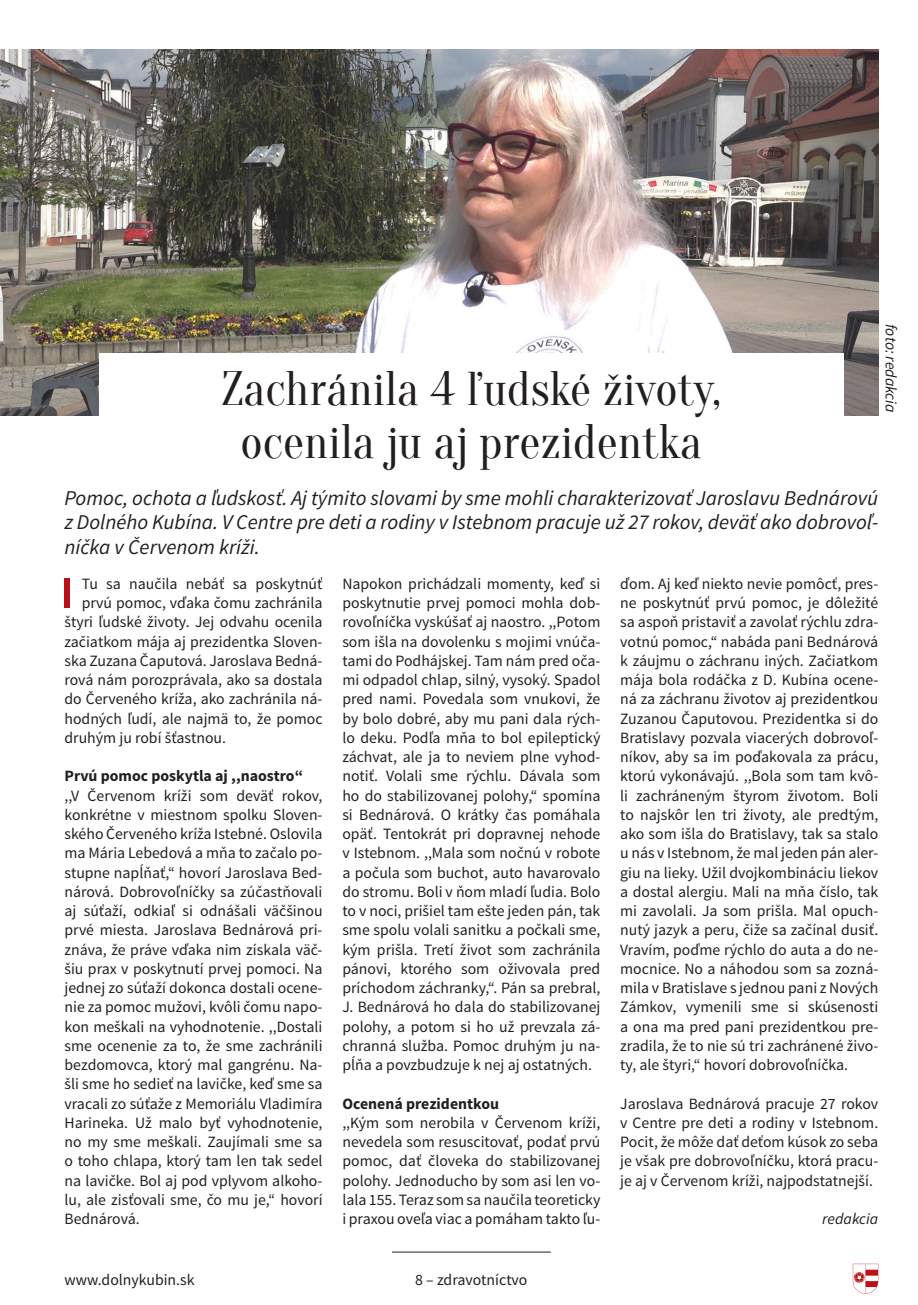
<style>
.page{position:relative;width:918px;height:1305px;background:#fff}
.page>*{position:absolute;margin:0;border:0;box-sizing:border-box;transform-origin:0 0}
.veľký_nadpis__bttm{font:47.25px/52.5px "Oranienbaum";color:#231f20;text-align:center}
.prvý_odstavec_s_inic{font:45.5px "Source Sans Pro";color:#bb1018;scale:1.4 1}
.veľký_perex{font:italic 21px/24.5px "Source Sans Pro";color:#231f20;text-align:justify}
.prvý_odstavec_s_inic-2{font:15.75px/19.2px "Source Sans Pro";color:#231f20;text-align:justify}
.podnadpis{font:700 15.75px "Source Sans Pro";color:#231f20}
.foto_a_popis_foto{font:italic 15.75px "Source Sans Pro";color:#231f20}
.meno_autora__pokrač{font:italic 15.75px "Source Sans Pro";color:#231f20}
</style>
<div class="page">
<hr style="left:392px;top:1251px;width:159px;height:1px;background:#231f20">
<svg style="left:853px;top:1263px;width:25px;height:30px"></svg>
<img style="left:0;top:50px;width:878px;height:365px">
<div style="left:99px;top:353px;width:744px;height:127px;background:#fff"></div>
<p class="veľký_nadpis__bttm" style="left:222px;top:364px;width:501px">Zachránila 4 ľudské životy, ocenila ju aj prezidentka</p>
<p class="foto_a_popis_foto" style="left:900px;top:324px;width:90px;rotate:90deg">foto: redakcia</p>
<p class="veľký_perex" style="left:64px;top:485px;width:815px">Pomoc, ochota a ľudskosť. Aj týmito slovami by sme mohli charakterizovať Jaroslavu Bednárovú z Dolného Kubína. V Centre pre deti a rodiny v Istebnom pracuje už 27 rokov, deväť ako dobrovoľ&shy;níčka v Červenom kríži.</p>
<p class="prvý_odstavec_s_inic" style="left:59px;top:565px;width:13px">I</p>
<p class="prvý_odstavec_s_inic-2" style="left:82px;top:574px;width:242px">Tu sa naučila nebáť sa poskytnúť</p>
<p class="prvý_odstavec_s_inic-2" style="left:82px;top:593px;width:242px">prvú pomoc, vďaka čomu zachránila</p>
<p class="prvý_odstavec_s_inic-2" style="left:64px;top:613px;width:259px">štyri ľudské životy. Jej odvahu ocenila</p>
<p class="prvý_odstavec_s_inic-2" style="left:64px;top:632px;width:259px">začiatkom mája aj prezidentka Sloven-</p>
<p class="prvý_odstavec_s_inic-2" style="left:64px;top:651px;width:259px">ska Zuzana Čaputová. Jaroslava Bedná-</p>
<p class="prvý_odstavec_s_inic-2" style="left:64px;top:670px;width:259px">rová nám porozprávala, ako sa dostala</p>
<p class="prvý_odstavec_s_inic-2" style="left:64px;top:690px;width:259px">do Červeného kríža, ako zachránila ná-</p>
<p class="prvý_odstavec_s_inic-2" style="left:64px;top:709px;width:259px">hodných ľudí, ale najmä to, že pomoc</p>
<p class="prvý_odstavec_s_inic-2" style="left:64px;top:728px;width:163px">druhým ju robí šťastnou.</p>
<p class="podnadpis" style="left:64px;top:766px;width:240px">Prvú pomoc poskytla aj ,,naostro“</p>
<p class="prvý_odstavec_s_inic-2" style="left:64px;top:786px;width:259px">,,V Červenom kríži som deväť rokov, konkrétne v miestnom spolku Sloven&shy;ského Červeného kríža Istebné. Oslovila ma Mária Lebedová a mňa to začalo po&shy;stupne napĺňať,“ hovorí Jaroslava Bed&shy;nárová. Dobrovoľníčky sa zúčastňovali aj súťaží, odkiaľ si odnášali väčšinou prvé miesta. Jaroslava Bednárová pri&shy;znáva, že práve vďaka nim získala väč&shy;šiu prax v poskytnutí prvej pomoci. Na jednej zo súťaží dokonca dostali ocene&shy;nie za pomoc mužovi, kvôli čomu napo&shy;kon meškali na vyhodnotenie. ,,Dostali sme ocenenie za to, že sme zachránili bezdomovca, ktorý mal gangrénu. Na&shy;šli sme ho sedieť na lavičke, keď sme sa vracali zo súťaže z Memoriálu Vladimíra Harineka. Už malo byť vyhodnotenie, no my sme meškali. Zaujímali sme sa o toho chlapa, ktorý tam len tak sedel na lavičke. Bol aj pod vplyvom alkoho&shy;lu, ale zisťovali sme, čo mu je,“ hovorí Bednárová.</p>
<p class="prvý_odstavec_s_inic-2" style="left:342px;top:574px;width:259px">Napokon prichádzali momenty, keď si poskytnutie prvej pomoci mohla dob&shy;rovoľníčka vyskúšať aj naostro. ,,Potom som išla na dovolenku s mojimi vnúča&shy;tami do Podhájskej. Tam nám pred oča&shy;mi odpadol chlap, silný, vysoký. Spadol pred nami. Povedala som vnukovi, že by bolo dobré, aby mu pani dala rých&shy;lo deku. Podľa mňa to bol epileptický záchvat, ale ja to neviem plne vyhod&shy;notiť. Volali sme rýchlu. Dávala som ho do stabilizovanej polohy,“ spomína si Bednárová. O krátky čas pomáhala opäť. Tentokrát pri dopravnej nehode v Istebnom. ,,Mala som nočnú v robote a počula som buchot, auto havarovalo do stromu. Boli v ňom mladí ľudia. Bolo to v noci, prišiel tam ešte jeden pán, tak sme spolu volali sanitku a počkali sme, kým prišla. Tretí život som zachránila pánovi, ktorého som oživovala pred príchodom záchranky,“. Pán sa prebral, J. Bednárová ho dala do stabilizovanej polohy, a potom si ho už prevzala zá&shy;chranná služba. Pomoc druhým ju na&shy;pĺňa a povzbudzuje k nej aj ostatných.</p>
<p class="podnadpis" style="left:342px;top:1093px;width:158px">Ocenená prezidentkou</p>
<p class="prvý_odstavec_s_inic-2" style="left:342px;top:1113px;width:259px">,,Kým som nerobila v Červenom kríži, nevedela som resuscitovať, podať prvú pomoc, dať človeka do stabilizovanej polohy. Jednoducho by som asi len vo&shy;lala 155. Teraz som sa naučila teoreticky i praxou oveľa viac a pomáham takto ľu-</p>
<p class="prvý_odstavec_s_inic-2" style="left:64px;top:1270px;width:132px">www.dolnykubin.sk</p>
<p class="prvý_odstavec_s_inic-2" style="left:415px;top:1270px;width:114px">8 – zdravotníctvo</p>
<p class="prvý_odstavec_s_inic-2" style="left:620px;top:574px;width:259px">ďom. Aj keď niekto nevie pomôcť, pres&shy;ne poskytnúť prvú pomoc, je dôležité sa aspoň pristaviť a zavolať rýchlu zdra&shy;votnú pomoc,“ nabáda pani Bednárová k záujmu o záchranu iných. Začiatkom mája bola rodáčka z D. Kubína ocene&shy;ná za záchranu životov aj prezidentkou Zuzanou Čaputovou. Prezidentka si do Bratislavy pozvala viacerých dobrovoľ&shy;níkov, aby sa im poďakovala za prácu, ktorú vykonávajú. ,,Bola som tam kvô&shy;li zachráneným štyrom životom. Boli to najskôr len tri životy, ale predtým, ako som išla do Bratislavy, tak sa stalo u nás v Istebnom, že mal jeden pán aler&shy;giu na lieky. Užil dvojkombináciu liekov a dostal alergiu. Mali na mňa číslo, tak mi zavolali. Ja som prišla. Mal opuch&shy;nutý jazyk a peru, čiže sa začínal dusiť.<br>Vravím, poďme rýchlo do auta a do ne&shy;mocnice. No a náhodou som sa zozná&shy;mila v Bratislave s jednou pani z Nových Zámkov, vymenili sme si skúsenosti a ona ma pred pani prezidentkou pre&shy;zradila, že to nie sú tri zachránené živo&shy;ty, ale štyri,“ hovorí dobrovoľníčka.</p>
<p class="prvý_odstavec_s_inic-2" style="left:620px;top:1094px;width:259px">Jaroslava Bednárová pracuje 27 rokov v Centre pre deti a rodiny v Istebnom.<br>Pocit, že môže dať deťom kúsok zo seba je však pre dobrovoľníčku, ktorá pracu&shy;je aj v Červenom kríži, najpodstatnejší.</p>
<p class="meno_autora__pokrač" style="left:822px;top:1209px;width:57px">redakcia</p>
</div>
